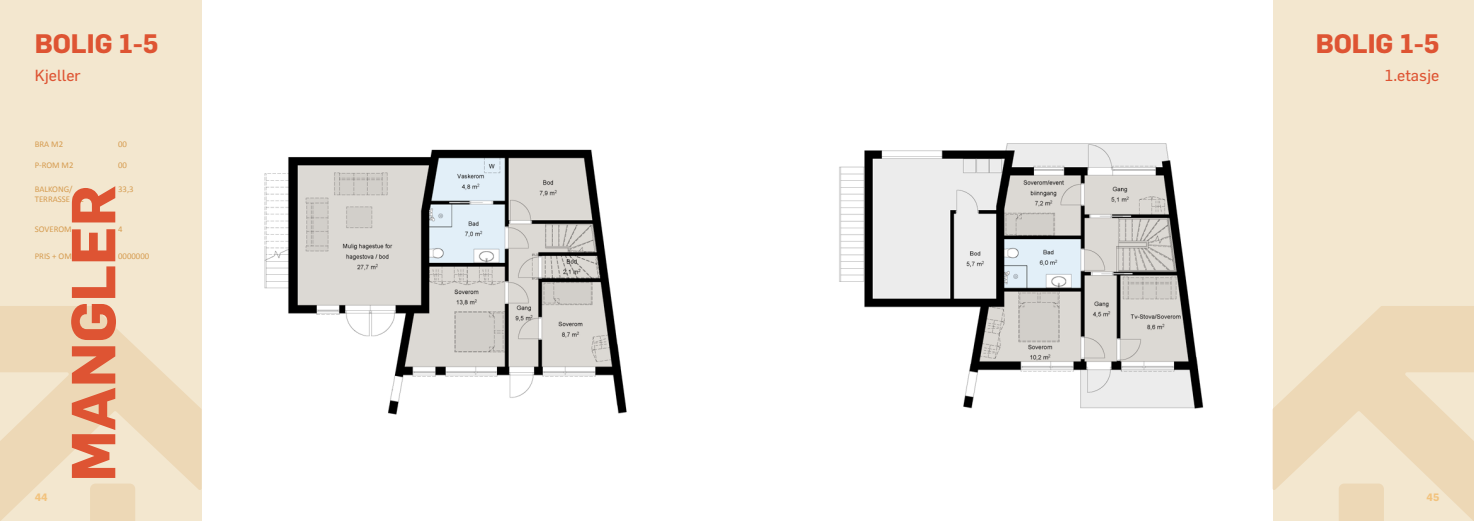
<style>
.page{position:relative;width:1474px;height:521px;background:#fff}
.page>*{position:absolute;margin:0;border:0;box-sizing:border-box;transform-origin:0 0}
.t1{font:700 60.9px "Flama";color:#de5433}
.t2{font:700 26.25px "Flama";color:#de5433}
.t3{font:15.75px "Flama";color:#de5433}
.t4{font:700 10.5px "Flama";color:#f2c37e}
.t5{font:8.75px/10.5px "Calibri";color:#d69c50}
</style>
<div class="page">
<div style="left:0;top:0;width:201px;height:521px;background:#f3e7cf"></div>
<div style="left:1273px;top:0;width:200px;height:521px;background:#f3e7cf"></div>
<svg style="left:0;top:306px;width:202px;height:215px;fill:#edd8b6"></svg>
<div style="left:90px;top:483px;width:45px;height:38px;background:#edd8b6"></div>
<svg style="left:1272px;top:306px;width:201px;height:215px;fill:#edd8b6"></svg>
<div style="left:1338px;top:483px;width:45px;height:38px;background:#edd8b6"></div>
<img style="left:264px;top:149px;width:363px;height:266px">
<img style="left:839px;top:143px;width:365px;height:266px">
<h2 class="t2" style="left:35px;top:28px;width:125px">BOLIG 1-5</h2>
<h3 class="t3" style="left:35px;top:66px;width:48px">Kjeller</h3>
<p class="t5" style="left:35px;top:138px;width:30px">BRA M2</p>
<p class="t5" style="left:118px;top:138px;width:10px">00</p>
<p class="t5" style="left:35px;top:159px;width:40px">P-ROM M2</p>
<p class="t5" style="left:118px;top:159px;width:10px">00</p>
<p class="t5" style="left:35px;top:183px;width:51px">BALKONG/<br>TERRASSE M2</p>
<p class="t5" style="left:118px;top:183px;width:17px">33,3</p>
<p class="t5" style="left:35px;top:223px;width:38px">SOVEROM</p>
<p class="t5" style="left:118px;top:223px;width:6px">4</p>
<p class="t5" style="left:35px;top:251px;width:43px">PRIS + OMK</p>
<p class="t5" style="left:118px;top:251px;width:33px">0000000</p>
<h1 class="t1" style="left:57px;top:482px;width:298px;rotate:-90deg">MANGLER</h1>
<h2 class="t2" style="left:1315px;top:28px;width:125px">BOLIG 1-5</h2>
<h3 class="t3" style="left:1384px;top:66px;width:56px">1.etasje</h3>
<p class="t4" style="left:35px;top:491px;width:14px">44</p>
<p class="t4" style="left:1426px;top:491px;width:14px">45</p>
</div>
